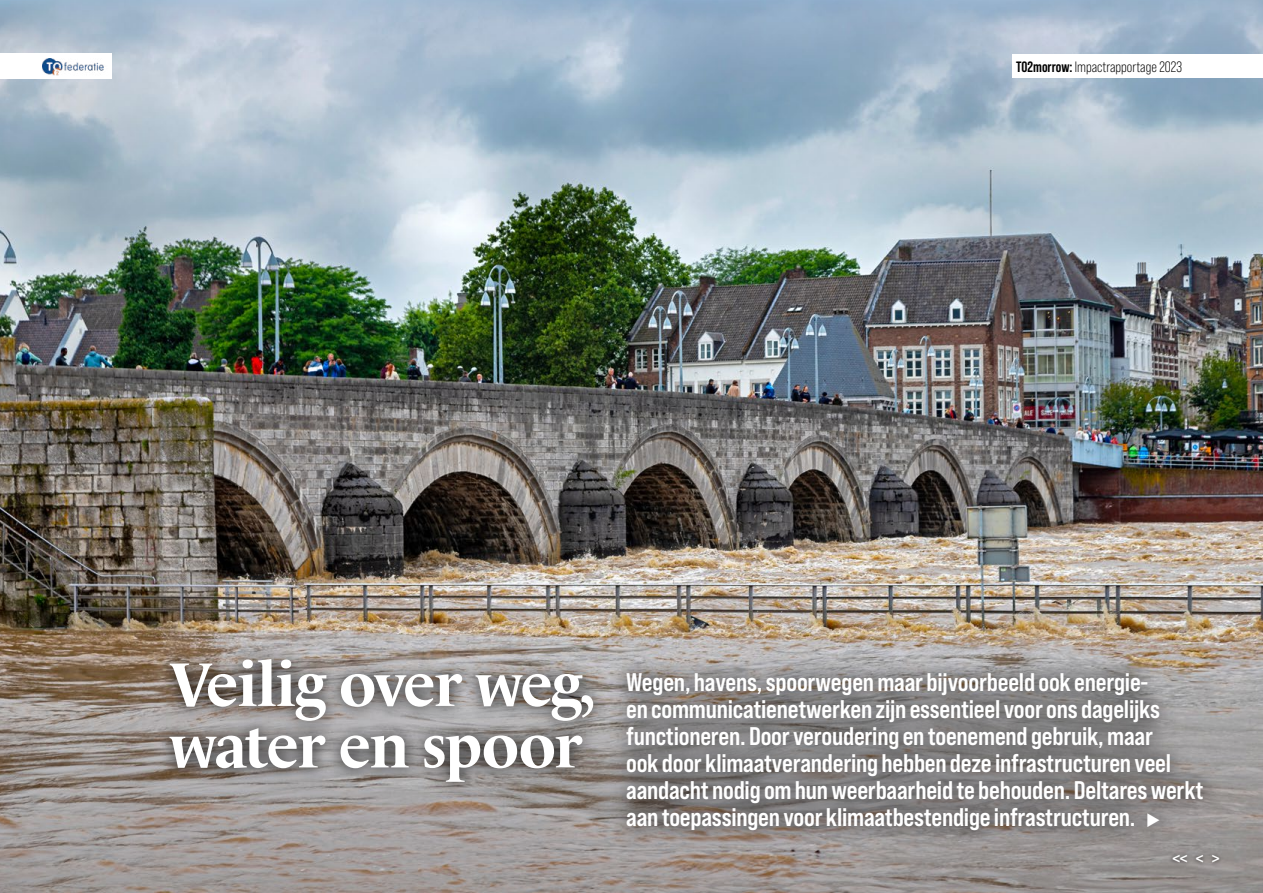
<style>
.page{position:relative;width:1263px;height:893px;background:#fff}
.page>*{position:absolute;margin:0;border:0;box-sizing:border-box;transform-origin:0 0}
.t1{font:700 62.85px/61.5px "Le Monde Livre Std";letter-spacing:-.025em;color:#fff}
.t2{font:25.5px/27px "Bebas Neue Pro Sm E Bd";letter-spacing:-.01em;color:#fff}
.t3{font:18px "Bebas Neue Pro Exp Bd";color:#fff}
.t4{font:15px "Bebas Neue Pro";color:#000}
.s1{font-weight:700}
</style>
<div class="page">
<img style="left:0;top:0;width:1263px;height:558px">
<img style="left:0;top:558px;width:1263px;height:335px">
<div style="left:0;top:53px;width:111px;height:26px;background:#fff"></div>
<div style="left:1012px;top:54px;width:251px;height:24px;background:#fff"></div>
<img style="left:43px;top:58px;width:65px;height:24px">
<div style="left:156px;top:645px;width:452px;height:153px;background:#000;opacity:.84"></div>
<svg style="left:608px;top:654px;width:613px;height:194px"></svg>
<div style="left:1208px;top:851px;width:15px;height:15px;background:#000;opacity:.55"></div>
<div style="left:1192px;top:851px;width:15px;height:15px;background:#000;opacity:.55"></div>
<div style="left:1168px;top:851px;width:23px;height:15px;background:#000;opacity:.55"></div>
<p class="t4" style="left:1016px;top:58px;width:167px"><span class="s1">TO2morrow:</span> Impactrapportage 2023</p>
<h1 class="t1" style="left:169px;top:653px;width:427px">Veilig over weg, water en spoor</h1>
<p class="t2" style="left:626px;top:668px;width:579px">Wegen, havens, spoorwegen maar bijvoorbeeld ook energie-<br>en communicatienetwerken zijn essentieel voor ons dagelijks functioneren. Door veroudering en toenemend gebruik, maar<br>ook door klimaatverandering hebben deze infrastructuren veel aandacht nodig om hun weerbaarheid te behouden. Deltares werkt aan toepassingen voor klimaatbestendige infrastructuren. ◆</p>
<p class="t3" style="left:1172px;top:847px;width:50px">&lt;&lt;&lt;&gt;</p>
</div>
